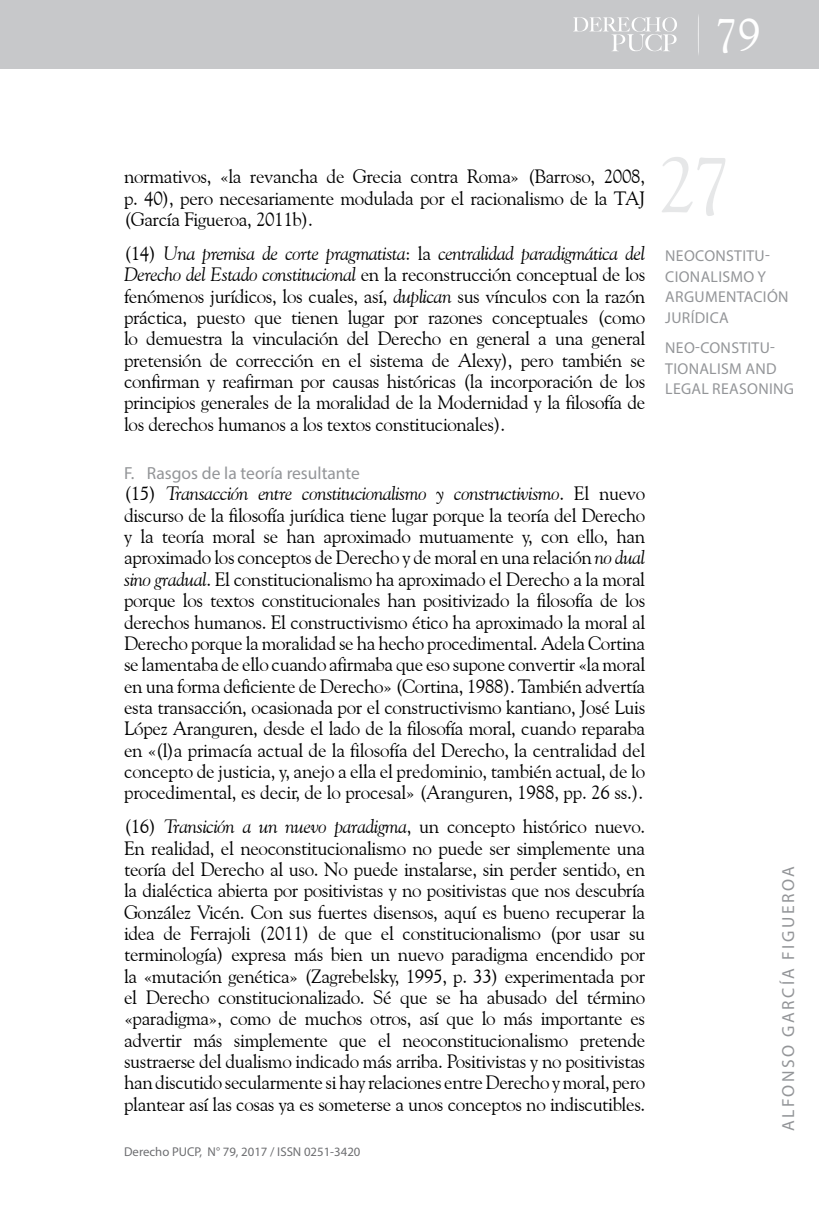
<style>
.page{position:relative;width:819px;height:1206px;background:#fff}
.page>*{position:absolute;margin:0;border:0;box-sizing:border-box;transform-origin:0 0}
.t1{font:78.75px "Goudy Old Style BT";color:#e6e7e8}
.t2{font:46.38px "Goudy Old Style BT";color:#fff}
.t3{font:19.25px/21.3px "Goudy Old Style BT";letter-spacing:-.02em;color:#000;text-align:justify}
.t4{font:17.5px "Myriad Pro";color:#939598}
.t5{font:17.5px "Myriad Pro";letter-spacing:.14em;color:#939598}
.t6{font:15.75px/20.7px "Myriad Pro";letter-spacing:.02em;color:#939598}
.t7{font:12.78px "Myriad Pro";color:#6d6e71}
.s1{font-style:italic}
</style>
<div class="page">
<div style="left:0;top:0;width:819px;height:69px;background:#c7c8ca"></div>
<svg style="left:573px;top:17px;width:104px;height:34px"></svg>
<h2 class="t2" style="left:714px;top:6px;width:47px">79</h2>
<p class="t3" style="left:124px;top:166px;width:522px">normativos, «la revancha de Grecia contra Roma» (Barroso, 2008, p. 40), pero necesariamente modulada por el racionalismo de la TAJ (García Figueroa, 2011b).</p>
<p class="t3" style="left:124px;top:242px;width:522px">(14) <span class="s1">Una premisa de corte pragmatista</span>: la <span class="s1">centralidad paradigmática del Derecho del Estado constitucional</span> en la reconstrucción conceptual de los fenómenos jurídicos, los cuales, así, <span class="s1">duplican</span> sus vínculos con la razón práctica, puesto que tienen lugar por razones conceptuales (como lo demuestra la vinculación del Derecho en general a una general pretensión de corrección en el sistema de Alexy), pero también se confirman y reafirman por causas históricas (la incorporación de los principios generales de la moralidad de la Modernidad y la filosofía de los derechos humanos a los textos constitucionales).</p>
<p class="t4" style="left:124px;top:462px;width:237px">F. Rasgos de la teoría resultante</p>
<p class="t3" style="left:124px;top:482px;width:522px">(15) <span class="s1">Transacción entre constitucionalismo y constructivismo</span>. El nuevo discurso de la filosofía jurídica tiene lugar porque la teoría del Derecho y la teoría moral se han aproximado mutuamente y, con ello, han aproximado los conceptos de Derecho y de moral en una relación <span class="s1">no dual sino gradual</span>. El constitucionalismo ha aproximado el Derecho a la moral porque los textos constitucionales han positivizado la filosofía de los derechos humanos. El constructivismo ético ha aproximado la moral al Derecho porque la moralidad se ha hecho procedimental. Adela Cortina se lamentaba de ello cuando afirmaba que eso supone convertir «la moral en una forma deficiente de Derecho» (Cortina, 1988). También advertía esta transacción, ocasionada por el constructivismo kantiano, José Luis López Aranguren, desde el lado de la filosofía moral, cuando reparaba en «(l)a primacía actual de la filosofía del Derecho, la centralidad del concepto de justicia, y, anejo a ella el predominio, también actual, de lo procedimental, es decir, de lo procesal» (Aranguren, 1988, pp. 26 ss.).</p>
<p class="t3" style="left:124px;top:815px;width:522px">(16) <span class="s1">Transición a un nuevo paradigma</span>, un concepto histórico nuevo.<br>En realidad, el neoconstitucionalismo no puede ser simplemente una teoría del Derecho al uso. No puede instalarse, sin perder sentido, en la dialéctica abierta por positivistas y no positivistas que nos descubría González Vicén. Con sus fuertes disensos, aquí es bueno recuperar la idea de Ferrajoli (2011) de que el constitucionalismo (por usar su terminología) expresa más bien un nuevo paradigma encendido por la «mutación genética» (Zagrebelsky, 1995, p. 33) experimentada por el Derecho constitucionalizado. Sé que se ha abusado del término «paradigma», como de muchos otros, así que lo más importante es advertir más simplemente que el neoconstitucionalismo pretende sustraerse del dualismo indicado más arriba. Positivistas y no positivistas han discutido secularmente si hay relaciones entre Derecho y moral, pero plantear así las cosas ya es someterse a unos conceptos no indiscutibles.</p>
<p class="t7" style="left:124px;top:1144px;width:238px">Derecho PUCP, N° 79, 2017 / ISSN 0251-3420</p>
<h1 class="t1" style="left:657px;top:136px;width:75px">27</h1>
<p class="t6" style="left:665px;top:245px;width:125px">NEOCONSTITU-<br>CIONALISMO Y<br>ARGUMENTACIÓN<br>JURÍDICA</p>
<p class="t6" style="left:665px;top:337px;width:130px">NEO-CONSTITU-<br>TIONALISM AND<br>LEGAL REASONING</p>
<p class="t5" style="left:777px;top:1131px;width:266px;rotate:-90deg">ALFONSO GARCÍA FIGUEROA</p>
</div>
